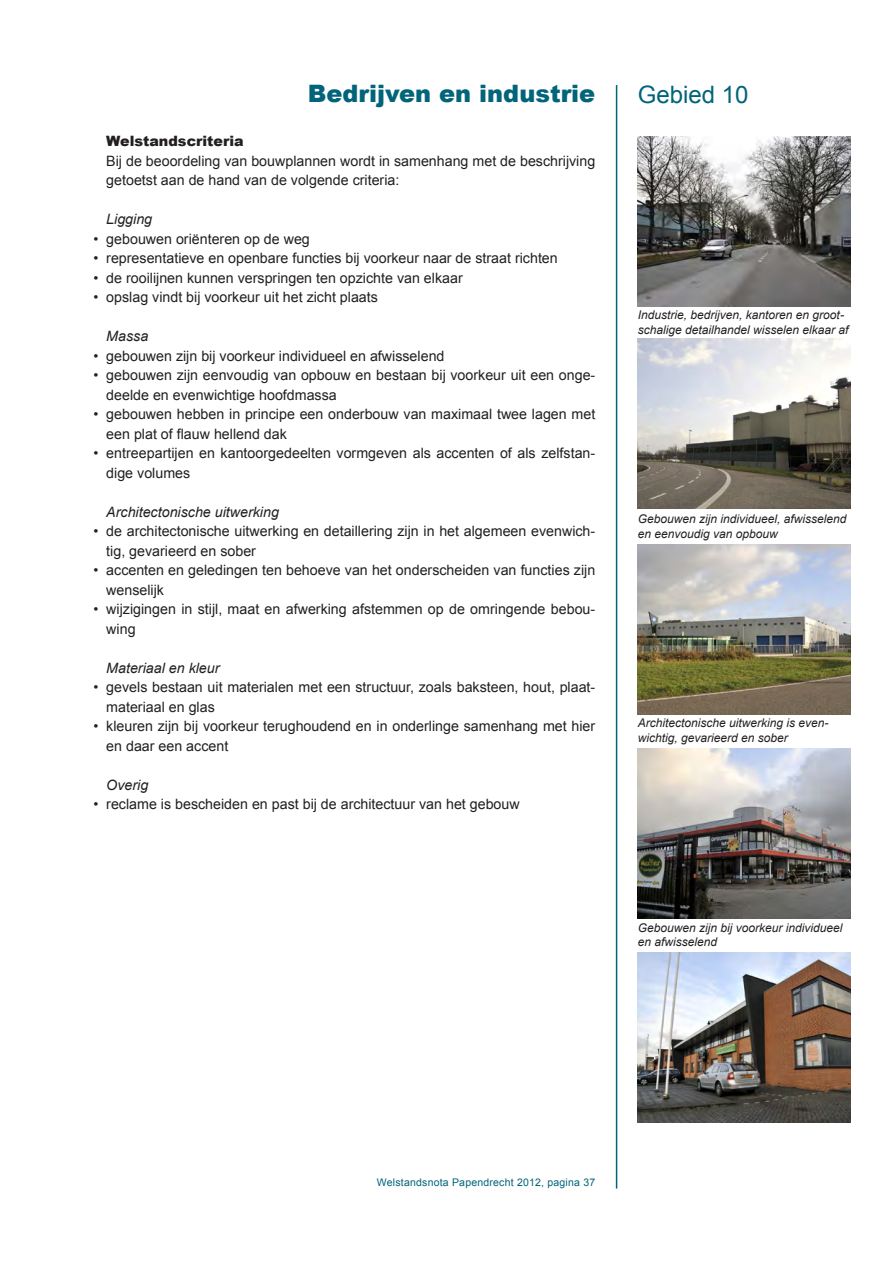
<style>
.page{position:relative;width:893px;height:1263px;background:#fff}
.page>*{position:absolute;margin:0;border:0;box-sizing:border-box;transform-origin:0 0}
.t1{font:900 24px "Arial";color:#016479}
.t2{font:24px "Arial";color:#016479}
.platte_tekst{font:14.25px/19.5px "Arial";color:#231f20}
.tussenkop_cursief{font:italic 14.25px "Arial";color:#231f20}
.tussenkop_zwart{font:900 14.25px "Arial";color:#231f20}
.bijschriften{font:italic 12px/14.4px "Arial";color:#231f20}
.t3{font:10.5px "Arial";letter-spacing:.02em;color:#016479}
</style>
<div class="page">
<hr style="left:616px;top:85px;width:1px;height:1103px;background:#016479">
<img style="left:638px;top:338px;width:212px;height:170px">
<img style="left:638px;top:952px;width:212px;height:171px">
<img style="left:638px;top:544px;width:212px;height:170px">
<img style="left:638px;top:136px;width:212px;height:170px">
<img style="left:638px;top:748px;width:212px;height:170px">
<p class="t1" style="left:308px;top:76px;width:289px">Bedrijven en industrie</p>
<p class="t2" style="left:638px;top:78px;width:112px">Gebied 10</p>
<p class="tussenkop_zwart" style="left:106px;top:131px;width:139px">Welstandscriteria</p>
<p class="platte_tekst" style="left:106px;top:151px;width:490px">Bij de beoordeling van bouwplannen wordt in samenhang met de beschrijving getoetst aan de hand van de volgende criteria:</p>
<p class="tussenkop_cursief" style="left:106px;top:210px;width:47px">Ligging</p>
<p class="platte_tekst" style="left:94px;top:229px;width:218px">• gebouwen oriënteren op de weg</p>
<p class="platte_tekst" style="left:94px;top:249px;width:466px">• representatieve en openbare functies bij voorkeur naar de straat richten</p>
<p class="platte_tekst" style="left:94px;top:268px;width:371px">• de rooilijnen kunnen verspringen ten opzichte van elkaar</p>
<p class="platte_tekst" style="left:94px;top:288px;width:286px">• opslag vindt bij voorkeur uit het zicht plaats</p>
<p class="tussenkop_cursief" style="left:106px;top:327px;width:43px">Massa</p>
<p class="platte_tekst" style="left:94px;top:346px;width:352px">• gebouwen zijn bij voorkeur individueel en afwisselend</p>
<p class="platte_tekst" style="left:106px;top:366px;width:490px;text-indent:-13px">• gebouwen zijn eenvoudig van opbouw en bestaan bij voorkeur uit een onge&shy;deelde en evenwichtige hoofdmassa</p>
<p class="platte_tekst" style="left:106px;top:405px;width:490px;text-indent:-13px">• gebouwen hebben in principe een onderbouw van maximaal twee lagen met een plat of flauw hellend dak</p>
<p class="platte_tekst" style="left:106px;top:444px;width:490px;text-indent:-13px">• entreepartijen en kantoorgedeelten vormgeven als accenten of als zelfstan&shy;dige volumes</p>
<p class="tussenkop_cursief" style="left:106px;top:503px;width:174px">Architectonische uitwerking</p>
<p class="platte_tekst" style="left:106px;top:522px;width:490px;text-indent:-13px">• de architectonische uitwerking en detaillering zijn in het algemeen evenwich&shy;tig, gevarieerd en sober</p>
<p class="platte_tekst" style="left:106px;top:561px;width:490px;text-indent:-13px">• accenten en geledingen ten behoeve van het onderscheiden van functies zijn wenselijk</p>
<p class="platte_tekst" style="left:106px;top:600px;width:490px;text-indent:-13px">• wijzigingen in stijl, maat en afwerking afstemmen op de omringende bebou&shy;wing</p>
<p class="tussenkop_cursief" style="left:106px;top:659px;width:115px">Materiaal en kleur</p>
<p class="platte_tekst" style="left:106px;top:678px;width:490px;text-indent:-13px">• gevels bestaan uit materialen met een structuur, zoals baksteen, hout, plaat&shy;materiaal en glas</p>
<p class="platte_tekst" style="left:106px;top:717px;width:490px;text-indent:-13px">• kleuren zijn bij voorkeur terughoudend en in onderlinge samenhang met hier en daar een accent</p>
<p class="tussenkop_cursief" style="left:106px;top:776px;width:43px">Overig</p>
<p class="platte_tekst" style="left:94px;top:795px;width:428px">• reclame is bescheiden en past bij de architectuur van het gebouw</p>
<p class="bijschriften" style="left:638px;top:308px;width:212px">Industrie, bedrijven, kantoren en groot&shy;schalige detailhandel wisselen elkaar af</p>
<p class="bijschriften" style="left:638px;top:512px;width:210px">Gebouwen zijn individueel, afwisselend en eenvoudig van opbouw</p>
<p class="bijschriften" style="left:638px;top:716px;width:192px">Architectonische uitwerking is even&shy;wichtig, gevarieerd en sober</p>
<p class="bijschriften" style="left:638px;top:920px;width:206px">Gebouwen zijn bij voorkeur individueel en afwisselend</p>
<p class="t3" style="left:377px;top:1175px;width:220px">Welstandsnota Papendrecht 2012, pagina 37</p>
</div>
